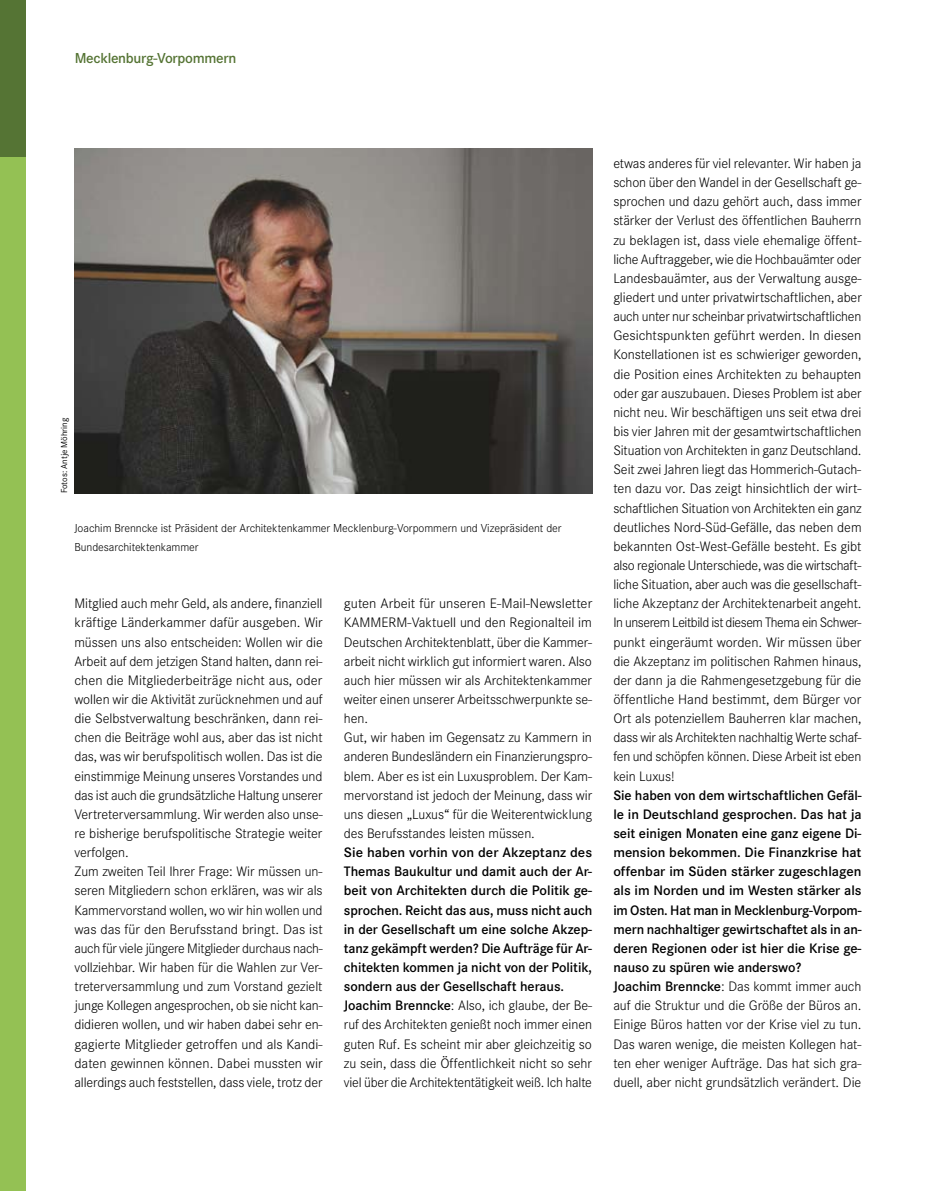
<style>
.page{position:relative;width:936px;height:1191px;background:#fff}
.page>*{position:absolute;margin:0;border:0;box-sizing:border-box;transform-origin:0 0}
.t1{font:600 15px "Corporate S";letter-spacing:-.02em;color:#557434}
.t2{font:300 14.25px/19.2px "Corporate S";letter-spacing:-.005em;color:#000}
.t3{font:600 14.25px/19.2px "Corporate S";letter-spacing:-.005em;color:#000}
.t4{font:300 14.25px/19.2px "Corporate S";letter-spacing:-.005em;color:#000;scale:1.04 1}
.t5{font:300 12px/19.2px "Corporate S";letter-spacing:-.005em;color:#000}
.t6{font:9px "Corporate S";color:#000}
.s1{font-weight:300}
</style>
<div class="page">
<div style="left:0;top:0;width:26px;height:1191px;background:#94c154"></div>
<div style="left:0;top:0;width:26px;height:156px;background:#557434"></div>
<img style="left:74px;top:149px;width:518px;height:344px">
<p class="t1" style="left:75px;top:49px;width:163px">Mecklenburg-Vorpommern</p>
<p class="t6" style="left:59px;top:493px;width:77px;rotate:-90deg">Fotos: Antje Möhring</p>
<p class="t5" style="left:74px;top:518px;width:488px">Joachim Brenncke ist Präsident der Architektenkammer Mecklenburg-Vorpommern und Vizepräsident der<br>Bundesarchitektenkammer</p>
<p class="t2" style="left:74px;top:594px;width:250px">Mitglied auch mehr Geld, als andere, finanziell kräftige Länderkammer dafür ausgeben. Wir müssen uns also entscheiden: Wollen wir die Arbeit auf dem jetzigen Stand halten, dann rei&shy;chen die Mitgliederbeiträge nicht aus, oder wollen wir die Aktivität zurücknehmen und auf die Selbstverwaltung beschränken, dann rei&shy;chen die Beiträge wohl aus, aber das ist nicht das, was wir berufspolitisch wollen. Das ist die einstimmige Meinung unseres Vorstandes und das ist auch die grundsätzliche Haltung unserer Vertreterversammlung. Wir werden also unse&shy;re bisherige berufspolitische Strategie weiter verfolgen.<br>Zum zweiten Teil Ihrer Frage: Wir müssen un&shy;seren Mitgliedern schon erklären, was wir als Kammervorstand wollen, wo wir hin wollen und was das für den Berufsstand bringt. Das ist auch für viele jüngere Mitglieder durchaus nach&shy;vollziehbar. Wir haben für die Wahlen zur Ver&shy;treterversammlung und zum Vorstand gezielt junge Kollegen angesprochen, ob sie nicht kan&shy;didieren wollen, und wir haben dabei sehr en&shy;gagierte Mitglieder getroffen und als Kandi&shy;daten gewinnen können. Dabei mussten wir allerdings auch feststellen, dass viele, trotz der</p>
<p class="t4" style="left:344px;top:594px;width:240px">guten Arbeit für unseren E-Mail-Newsletter KAMMERM-Vaktuell und den Regionalteil im Deutschen Architektenblatt, über die Kammer&shy;arbeit nicht wirklich gut informiert waren. Also auch hier müssen wir als Architektenkammer weiter einen unserer Arbeitsschwerpunkte se&shy;hen.<br>Gut, wir haben im Gegensatz zu Kammern in anderen Bundesländern ein Finanzierungspro&shy;blem. Aber es ist ein Luxusproblem. Der Kam&shy;mervorstand ist jedoch der Meinung, dass wir uns diesen „Luxus“ für die Weiterentwicklung des Berufsstandes leisten müssen.</p>
<p class="t3" style="left:344px;top:843px;width:250px">Sie haben vorhin von der Akzeptanz des Themas Baukultur und damit auch der Ar&shy;beit von Architekten durch die Politik ge&shy;sprochen. Reicht das aus, muss nicht auch in der Gesellschaft um eine solche Akzep&shy;tanz gekämpft werden? Die Aufträge für Ar&shy;chitekten kommen ja nicht von der Politik, sondern aus der Gesellschaft heraus.<br>Joachim Brenncke<span class="s1">: Also, ich glaube, der Be&shy;ruf des Architekten genießt noch immer einen guten Ruf. Es scheint mir aber gleichzeitig so zu sein, dass die Öffentlichkeit nicht so sehr viel über die Architektentätigkeit weiß. Ich halte</span></p>
<p class="t2" style="left:613px;top:154px;width:250px;text-align:justify">etwas anderes für viel relevanter. Wir haben ja schon über den Wandel in der Gesellschaft ge&shy;sprochen und dazu gehört auch, dass immer stärker der Verlust des öffentlichen Bauherrn zu beklagen ist, dass viele ehemalige öffent&shy;liche Auftraggeber, wie die Hochbauämter oder Landesbauämter, aus der Verwaltung ausge&shy;gliedert und unter privatwirtschaftlichen, aber auch unter nur scheinbar privatwirtschaftlichen Gesichtspunkten geführt werden. In diesen Konstellationen ist es schwieriger geworden, die Position eines Architekten zu behaupten oder gar auszubauen. Dieses Problem ist aber nicht neu. Wir beschäftigen uns seit etwa drei bis vier Jahren mit der gesamtwirtschaftlichen Situation von Architekten in ganz Deutschland.<br>Seit zwei Jahren liegt das Hommerich-Gutach&shy;ten dazu vor. Das zeigt hinsichtlich der wirt&shy;schaftlichen Situation von Architekten ein ganz deutliches Nord-Süd-Gefälle, das neben dem bekannten Ost-West-Gefälle besteht. Es gibt also regionale Unterschiede, was die wirtschaft&shy;liche Situation, aber auch was die gesellschaft&shy;liche Akzeptanz der Architektenarbeit angeht.<br>In unserem Leitbild ist diesem Thema ein Schwer&shy;punkt eingeräumt worden. Wir müssen über die Akzeptanz im politischen Rahmen hinaus, der dann ja die Rahmengesetzgebung für die öffentliche Hand bestimmt, dem Bürger vor Ort als potenziellem Bauherren klar machen, dass wir als Architekten nachhaltig Werte schaf&shy;fen und schöpfen können. Diese Arbeit ist eben kein Luxus!</p>
<p class="t3" style="left:613px;top:785px;width:250px">Sie haben von dem wirtschaftlichen Gefäl&shy;le in Deutschland gesprochen. Das hat ja seit einigen Monaten eine ganz eigene Di&shy;mension bekommen. Die Finanzkrise hat offenbar im Süden stärker zugeschlagen als im Norden und im Westen stärker als im Osten. Hat man in Mecklenburg-Vorpom&shy;mern nachhaltiger gewirtschaftet als in an&shy;deren Regionen oder ist hier die Krise ge&shy;nauso zu spüren wie anderswo?<br>Joachim Brenncke<span class="s1">: Das kommt immer auch auf die Struktur und die Größe der Büros an.<br>Einige Büros hatten vor der Krise viel zu tun.<br>Das waren wenige, die meisten Kollegen hat&shy;ten eher weniger Aufträge. Das hat sich gra&shy;duell, aber nicht grundsätzlich verändert. Die</span></p>
</div>
